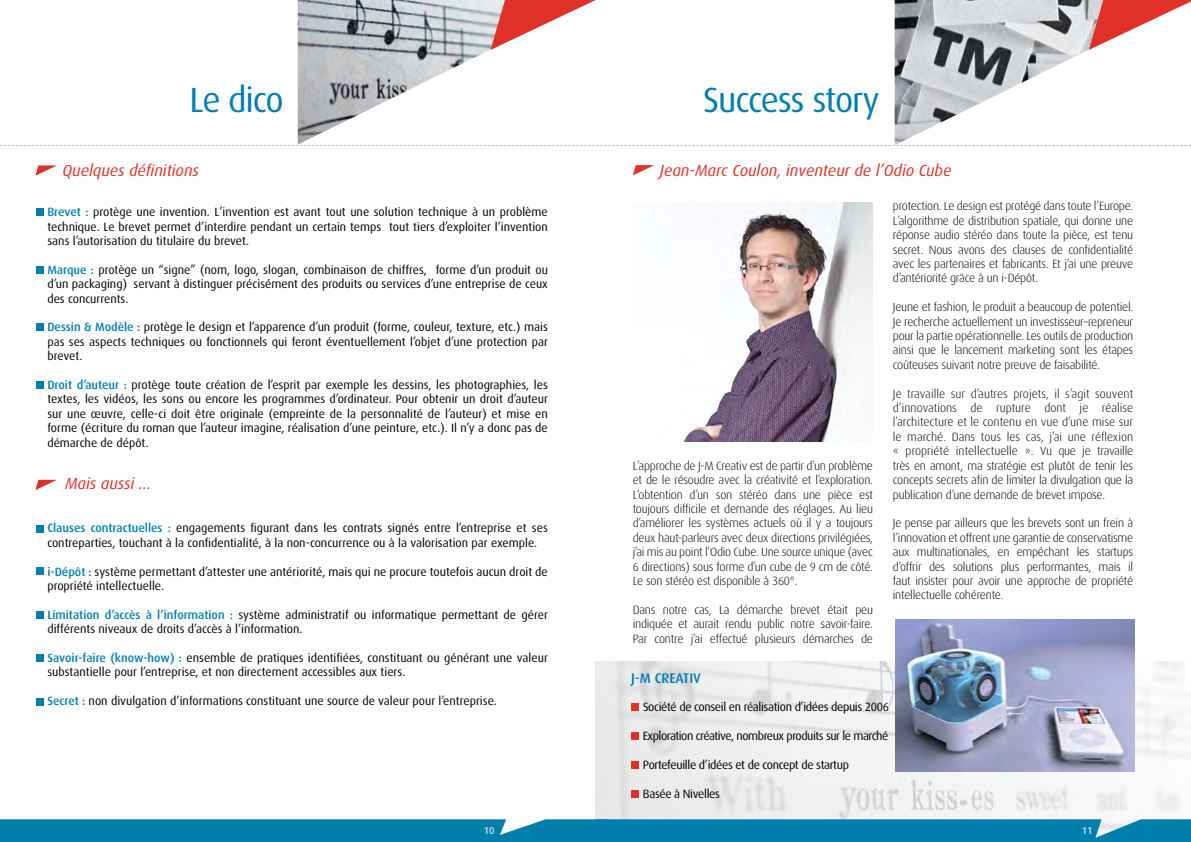
<style>
.page{position:relative;width:1191px;height:842px;background:#fff}
.page>*{position:absolute;margin:0;border:0;box-sizing:border-box;transform-origin:0 0}
.t1{font:35px "Dax";letter-spacing:-.035em;color:#007fae}
.t2{font:italic 16px "Dax";color:#e03128}
.t3{font:500 14px "Dax";color:#007fae}
.t4{font:12px/14.4px "Dax";color:#000;text-align:justify}
.t5{font:300 12px/14.4px "Dax";letter-spacing:-.02em;color:#000;text-align:justify}
.t6{font:12px "Dax";letter-spacing:-.03em;color:#000}
.t7{font:12px "Dax";letter-spacing:-.04em;color:#000}
.t8{font:10px "Dax";color:#fff}
.s1{font-weight:500;color:#007fae}
</style>
<div class="page">
<img style="left:595px;top:662px;width:596px;height:157px">
<img style="left:894px;top:0;width:195px;height:145px">
<svg style="left:633px;top:165px;width:21px;height:10px"></svg>
<div style="left:631px;top:703px;width:8px;height:8px;background:#e03128"></div>
<div style="left:631px;top:732px;width:8px;height:8px;background:#e03128"></div>
<div style="left:631px;top:761px;width:8px;height:7px;background:#e03128"></div>
<div style="left:631px;top:790px;width:8px;height:8px;background:#e03128"></div>
<img style="left:684px;top:202px;width:188px;height:239px">
<img style="left:298px;top:0;width:192px;height:145px">
<svg style="left:35px;top:165px;width:22px;height:11px"></svg>
<svg style="left:35px;top:480px;width:22px;height:10px"></svg>
<svg style="left:0;top:145px;width:1191px;height:1px"></svg>
<img style="left:895px;top:619px;width:239px;height:152px">
<svg style="left:490px;top:0;width:106px;height:50px"></svg>
<svg style="left:1089px;top:0;width:102px;height:50px"></svg>
<div style="left:0;top:819px;width:1191px;height:23px;background:#007fae"></div>
<div style="left:36px;top:208px;width:8px;height:8px;background:#007fae"></div>
<div style="left:36px;top:266px;width:8px;height:8px;background:#007fae"></div>
<div style="left:36px;top:324px;width:8px;height:7px;background:#007fae"></div>
<div style="left:36px;top:381px;width:8px;height:8px;background:#007fae"></div>
<div style="left:36px;top:525px;width:8px;height:8px;background:#007fae"></div>
<div style="left:36px;top:567px;width:8px;height:8px;background:#007fae"></div>
<div style="left:36px;top:611px;width:8px;height:8px;background:#007fae"></div>
<div style="left:36px;top:654px;width:8px;height:8px;background:#007fae"></div>
<div style="left:36px;top:698px;width:8px;height:7px;background:#007fae"></div>
<p class="t1" style="left:189px;top:81px;width:96px">Le dico</p>
<p class="t2" style="left:62px;top:161px;width:138px">Quelques définitions</p>
<p class="t4" style="left:47px;top:205px;width:502px"><span class="s1">Brevet :</span> protège une invention. L’invention est avant tout une solution technique à un problème technique. Le brevet permet d’interdire pendant un certain temps tout tiers d’exploiter l’invention sans l’autorisation du titulaire du brevet.</p>
<p class="t4" style="left:47px;top:262px;width:502px"><span class="s1">Marque :</span> protège un “signe” (nom, logo, slogan, combinaison de chiffres, forme d’un produit ou d’un packaging) servant à distinguer précisément des produits ou services d’une entreprise de ceux des concurrents.</p>
<p class="t4" style="left:47px;top:320px;width:502px"><span class="s1">Dessin &amp; Modèle :</span> protège le design et l’apparence d’un produit (forme, couleur, texture, etc.) mais pas ses aspects techniques ou fonctionnels qui feront éventuellement l’objet d’une protection par brevet.</p>
<p class="t4" style="left:47px;top:378px;width:502px"><span class="s1">Droit d’auteur :</span> protège toute création de l’esprit par exemple les dessins, les photographies, les textes, les vidéos, les sons ou encore les programmes d’ordinateur. Pour obtenir un droit d’auteur sur une œuvre, celle-ci doit être originale (empreinte de la personnalité de l’auteur) et mise en forme (écriture du roman que l’auteur imagine, réalisation d’une peinture, etc.). Il n’y a donc pas de démarche de dépôt.</p>
<p class="t2" style="left:65px;top:475px;width:87px">Mais aussi …</p>
<p class="t4" style="left:47px;top:521px;width:502px"><span class="s1">Clauses contractuelles :</span> engagements figurant dans les contrats signés entre l’entreprise et ses contreparties, touchant à la confidentialité, à la non-concurrence ou à la valorisation par exemple.</p>
<p class="t4" style="left:47px;top:564px;width:502px"><span class="s1">i-Dépôt :</span> système permettant d’attester une antériorité, mais qui ne procure toutefois aucun droit de propriété intellectuelle.</p>
<p class="t4" style="left:47px;top:607px;width:502px"><span class="s1">Limitation d’accès à l’information :</span> système administratif ou informatique permettant de gérer différents niveaux de droits d’accès à l’information.</p>
<p class="t4" style="left:47px;top:651px;width:502px"><span class="s1">Savoir-faire (know-how) :</span> ensemble de pratiques identifiées, constituant ou générant une valeur substantielle pour l’entreprise, et non directement accessibles aux tiers.</p>
<p class="t4" style="left:47px;top:694px;width:451px"><span class="s1">Secret :</span> non divulgation d’informations constituant une source de valeur pour l’entreprise.</p>
<p class="t1" style="left:703px;top:81px;width:178px">Success story</p>
<p class="t2" style="left:660px;top:161px;width:293px">Jean-Marc Coulon, inventeur de l’Odio Cube</p>
<p class="t5" style="left:632px;top:458px;width:242px">L’approche de J-M Creativ est de partir d’un problème et de le résoudre avec la créativité et l’exploration.<br>L’obtention d’un son stéréo dans une pièce est toujours difficile et demande des réglages. Au lieu d’améliorer les systèmes actuels où il y a toujours deux haut-parleurs avec deux directions privilégiées, j’ai mis au point l’Odio Cube. Une source unique (avec 6 directions) sous forme d’un cube de 9 cm de côté.<br>Le son stéréo est disponible à 360°.</p>
<p class="t5" style="left:632px;top:602px;width:242px">Dans notre cas, La démarche brevet était peu indiquée et aurait rendu public notre savoir-faire.<br>Par contre j’ai effectué plusieurs démarches de</p>
<p class="t5" style="left:893px;top:199px;width:242px">protection. Le design est protégé dans toute l’Europe.<br>L’algorithme de distribution spatiale, qui donne une réponse audio stéréo dans toute la pièce, est tenu secret. Nous avons des clauses de confidentialité avec les partenaires et fabricants. Et j’ai une preuve d’antériorité grâce à un i-Dépôt.</p>
<p class="t5" style="left:893px;top:300px;width:242px">Jeune et fashion, le produit a beaucoup de potentiel.<br>Je recherche actuellement un investisseur–repreneur pour la partie opérationnelle. Les outils de production ainsi que le lancement marketing sont les étapes coûteuses suivant notre preuve de faisabilité.</p>
<p class="t5" style="left:893px;top:386px;width:242px">Je travaille sur d’autres projets, il s’agit souvent d’innovations de rupture dont je réalise l’architecture et le contenu en vue d’une mise sur le marché. Dans tous les cas, j’ai une réflexion « propriété intellectuelle ». Vu que je travaille très en amont, ma stratégie est plutôt de tenir les concepts secrets afin de limiter la divulgation que la publication d’une demande de brevet impose.</p>
<p class="t5" style="left:893px;top:516px;width:242px">Je pense par ailleurs que les brevets sont un frein à l’innovation et offrent une garantie de conservatisme aux multinationales, en empêchant les startups d’offrir des solutions plus performantes, mais il faut insister pour avoir une approche de propriété intellectuelle cohérente.</p>
<p class="t3" style="left:631px;top:670px;width:71px">J-M CREATIV</p>
<p class="t6" style="left:643px;top:701px;width:247px">Société de conseil en réalisation d’idées depuis 2006</p>
<p class="t7" style="left:643px;top:729px;width:247px">Exploration créative, nombreux produits sur le marché</p>
<p class="t6" style="left:643px;top:758px;width:208px">Portefeuille d’idées et de concept de startup</p>
<p class="t6" style="left:643px;top:787px;width:79px">Basée à Nivelles</p>
<p class="t8" style="left:484px;top:825px;width:12px">10</p>
<p class="t8" style="left:1081px;top:825px;width:12px">11</p>
</div>
